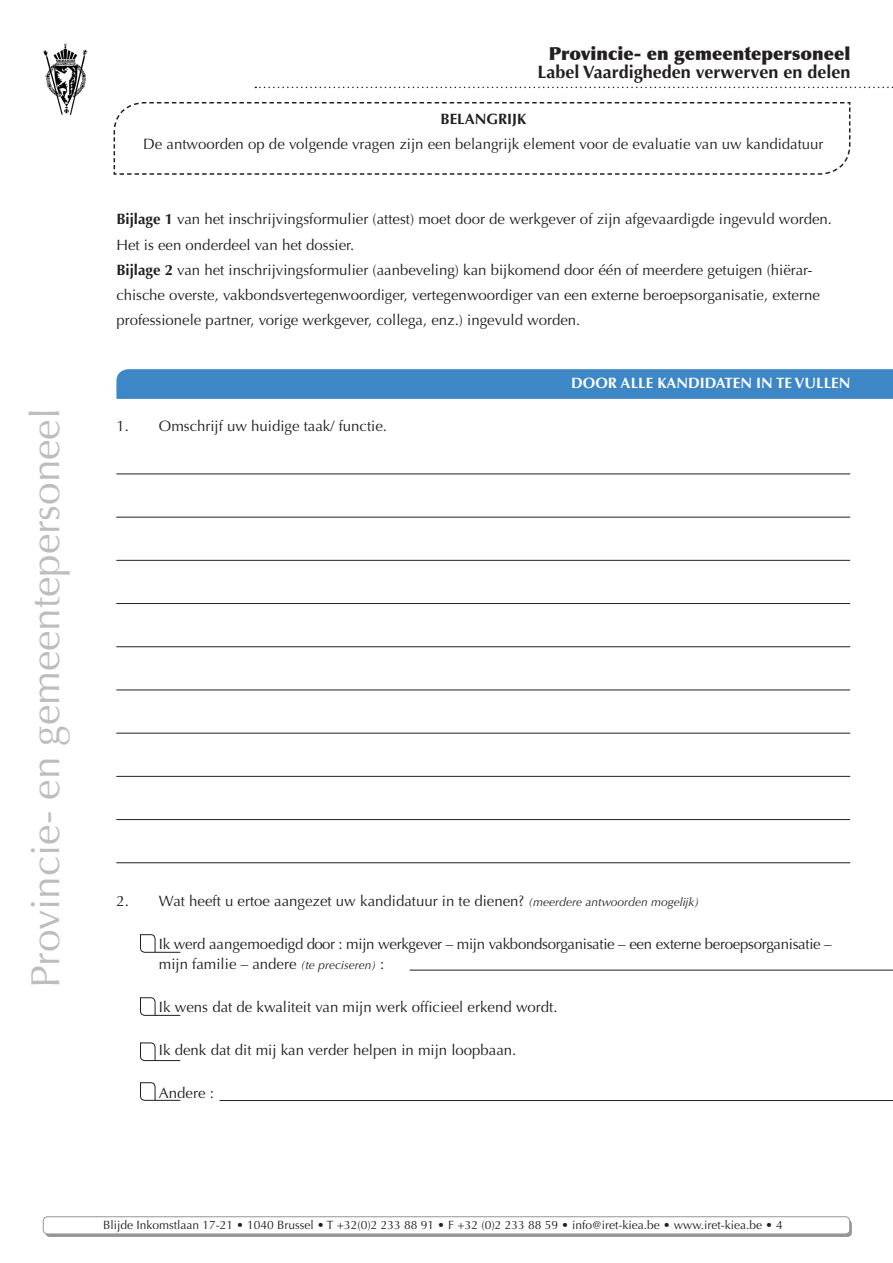
<style>
.page{position:relative;width:893px;height:1263px;background:#fff}
.page>*{position:absolute;margin:0;border:0;box-sizing:border-box;transform-origin:0 0}
.t1{font:40.5px "Optima";color:#bcbdc0}
.t2{font:700 18px "Optima";color:#231f20}
.t3{font:900 18px "Optima";color:#231f20}
.t4{font:15px/25.2px "Optima";color:#231f20}
.t5{font:15px "Optima";letter-spacing:-.02em;color:#231f20}
.t6{font:700 15px "Optima";color:#fff}
.t7{font:700 15px "Optima";color:#231f20}
.t8{font:12px "Optima";color:#231f20}
.s1{font-weight:700}
.s2{font-style:italic;font-size:12px}
</style>
<div class="page">
<div style="left:45px;top:1220px;width:807px;height:17px;background:#939598;border-radius:4px"></div>
<div style="left:43px;top:1217px;width:807px;height:17px;background:#fff;border-radius:4px"></div>
<div style="left:43px;top:1216px;width:807px;height:18px;border:1px solid #939598;border-radius:4px"></div>
<img style="left:43px;top:43px;width:45px;height:72px">
<svg style="left:255px;top:87px;width:638px;height:1px"></svg>
<div style="left:116px;top:369px;width:777px;height:30px;background:#3e87c7"></div>
<hr style="left:117px;top:474px;width:733px;height:1px;background:#231f20">
<hr style="left:117px;top:517px;width:733px;height:1px;background:#231f20">
<hr style="left:117px;top:560px;width:733px;height:1px;background:#231f20">
<hr style="left:117px;top:603px;width:733px;height:1px;background:#231f20">
<hr style="left:117px;top:646px;width:733px;height:1px;background:#231f20">
<hr style="left:117px;top:690px;width:733px;height:1px;background:#231f20">
<hr style="left:117px;top:733px;width:733px;height:1px;background:#231f20">
<hr style="left:117px;top:776px;width:733px;height:1px;background:#231f20">
<hr style="left:117px;top:819px;width:733px;height:1px;background:#231f20">
<hr style="left:117px;top:862px;width:733px;height:1px;background:#231f20">
<hr style="left:410px;top:970px;width:483px;height:1px;background:#231f20">
<hr style="left:220px;top:1100px;width:673px;height:1px;background:#231f20">
<svg style="left:140px;top:934px;width:40px;height:19px"></svg>
<svg style="left:140px;top:997px;width:40px;height:19px"></svg>
<svg style="left:140px;top:1042px;width:40px;height:19px"></svg>
<svg style="left:140px;top:1082px;width:40px;height:19px"></svg>
<svg style="left:113px;top:102px;width:738px;height:73px"></svg>
<h1 class="t1" style="left:22px;top:988px;width:582px;rotate:-90deg">Provincie- en gemeentepersoneel</h1>
<p class="t3" style="left:549px;top:43px;width:303px">Provincie- en gemeentepersoneel</p>
<p class="t2" style="left:537px;top:61px;width:315px">Label Vaardigheden verwerven en delen</p>
<p class="t7" style="left:440px;top:110px;width:87px">BELANGRIJK</p>
<p class="t4" style="left:143px;top:131px;width:682px">De antwoorden op de volgende vragen zijn een belangrijk element voor de evaluatie van uw kandidatuur</p>
<p class="t4" style="left:116px;top:207px;width:717px"><span class="s1">Bijlage 1</span> van het inschrijvingsformulier (attest) moet door de werkgever of zijn afgevaardigde ingevuld worden.<br>Het is een onderdeel van het dossier.</p>
<p class="t4" style="left:116px;top:257px;width:705px"><span class="s1">Bijlage 2</span> van het inschrijvingsformulier (aanbeveling) kan bijkomend door één of meerdere getuigen (hiërar&shy;chische overste, vakbondsvertegenwoordiger, vertegenwoordiger van een externe beroepsorganisatie, externe professionele partner, vorige werkgever, collega, enz.) ingevuld worden.</p>
<p class="t4" style="left:116px;top:413px;width:272px">1. Omschrijf uw huidige taak/ functie.</p>
<p class="t6" style="left:571px;top:374px;width:281px">DOOR ALLE KANDIDATEN IN TE VULLEN</p>
<p class="t4" style="left:116px;top:889px;width:584px">2. Wat heeft u ertoe aangezet uw kandidatuur in te dienen? <span class="s2">(meerdere antwoorden mogelijk)</span></p>
<p class="t5" style="left:159px;top:935px;width:674px">Ik werd aangemoedigd door : mijn werkgever – mijn vakbondsorganisatie – een externe beroepsorganisatie –</p>
<p class="t4" style="left:159px;top:951px;width:227px">mijn familie – andere <span class="s2">(te preciseren)</span> :</p>
<p class="t4" style="left:159px;top:994px;width:400px">Ik wens dat de kwaliteit van mijn werk officieel erkend wordt.</p>
<p class="t4" style="left:159px;top:1037px;width:359px">Ik denk dat dit mij kan verder helpen in mijn loopbaan.</p>
<p class="t4" style="left:159px;top:1081px;width:57px">Andere :</p>
<p class="t8" style="left:103px;top:1218px;width:681px">Blijde Inkomstlaan 17-21 • 1040 Brussel • T +32(0)2 233 88 91 • F +32 (0)2 233 88 59 • info@iret-kiea.be • www.iret-kiea.be • 4</p>
</div>
